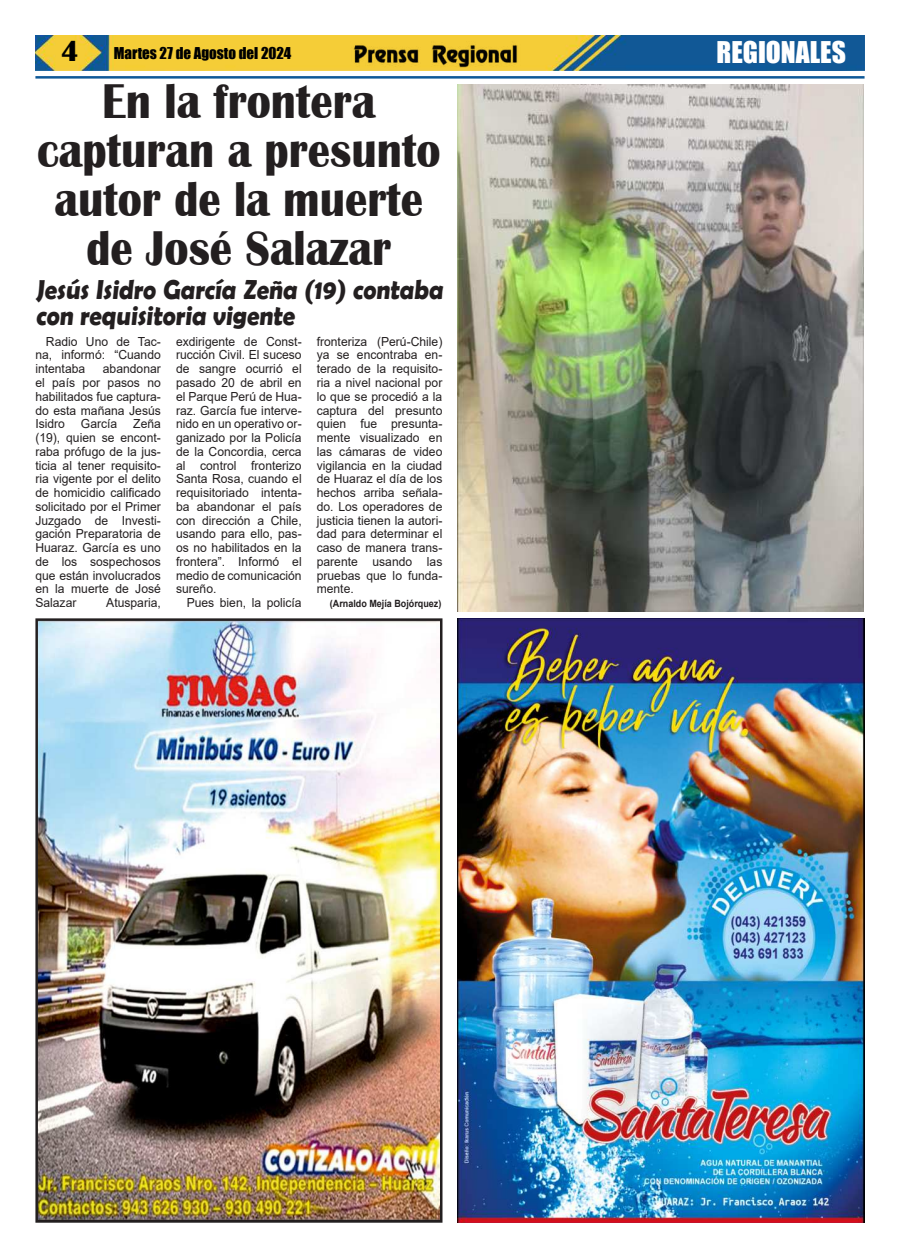
<style>
.page{position:relative;width:900px;height:1258px;background:#fff}
.page>*{position:absolute;margin:0;border:0;box-sizing:border-box;transform-origin:0 0}
.t1{font:700 50.25px/48.8px "Britannic";color:#231f20;text-align:center;scale:.89 1}
.t2{font:700 27.5px/26.2px "Berlin Sans FB Demi";color:#231f20;scale:.9 1}
.t3{font:27.5px "Impact";color:#fff}
.t4{font:15px "Impact";color:#000}
.t5{font:12.5px/13.8px "Arial";color:#231f20;text-align:justify}
.t6{font:700 10px "Arial";color:#231f20;scale:.9 1}
.s1{font-family:"Britannic";font-weight:700;font-size:30px}
</style>
<div class="page">
<img style="left:35px;top:35px;width:830px;height:36px">
<hr style="left:35px;top:76px;width:830px;height:3px;background:#0f5998">
<img style="left:351px;top:41px;width:169px;height:27px">
<img style="left:458px;top:84px;width:406px;height:527px">
<img style="left:458px;top:618px;width:407px;height:605px">
<img style="left:38px;top:621px;width:402px;height:599px">
<div style="left:35px;top:618px;width:408px;height:605px;border:2px solid #231f20"></div>
<p class="t4" style="left:61px;top:47px;width:232px"><span class="s1">4</span> Martes 27 de Agosto del 2024</p>
<h2 class="t3" style="left:717px;top:37px;width:131px">REGIONALES</h2>
<h1 class="t1" style="left:37px;top:77px;width:455px">En la frontera capturan a presunto autor de la muerte de José Salazar</h1>
<h2 class="t2" style="left:36px;top:278px;width:457px">Jesús Isidro García Zeña (19) contaba con requisitoria vigente</h2>
<p class="t5" style="left:35px;top:334px;width:127px;text-indent:11px">Radio Uno de Tac&shy;na, informó: “Cuando intentaba</p>
<p class="t5" style="left:35px;top:362px;width:127px;text-indent:68px">abandonar el país por pasos no habilitados fue captura&shy;do esta mañana Jesús Isidro</p>
<p class="t5" style="left:81px;top:417px;width:38px">García</p>
<p class="t5" style="left:35px;top:417px;width:127px;text-indent:98px">Zeña (19), quien se encont&shy;raba prófugo de la jus&shy;ticia al tener requisito&shy;ria vigente por el delito de homicidio cali昀椀cado solicitado por el Primer Juzgado de Investi&shy;gación Preparatoria de Huaraz. García es uno de los sospechosos que están involucrados en la muerte de José Salazar</p>
<p class="t5" style="left:106px;top:596px;width:56px">Atusparia,</p>
<p class="t5" style="left:176px;top:334px;width:127px">exdirigente de Const&shy;rucción Civil. El suceso de sangre ocurrió el pasado 20 de abril en el Parque Perú de Hua&shy;raz. García fue interve&shy;nido en un operativo or&shy;ganizado por la Policía de la Concordia, cerca al control fronterizo Santa Rosa, cuando el requisitoriado intenta&shy;ba abandonar el país con dirección a Chile, usando para ello, pas&shy;os no habilitados en la frontera”. Informó el medio de comunicación sureño.</p>
<p class="t5" style="left:187px;top:596px;width:117px">Pues bien, la policía</p>
<p class="t5" style="left:317px;top:334px;width:127px">fronteriza (Perú-Chile) ya se encontraba en&shy;terado de la requisito&shy;ria a nivel nacional por lo que se procedió a la captura del presunto quien fue presunta&shy;mente visualizado en las cámaras de video vigilancia en la ciudad de Huaraz el día de los hechos arriba señala&shy;do. Los operadores de justicia tienen la autori&shy;dad para determinar el caso de manera trans&shy;parente usando las pruebas que lo funda&shy;mente.</p>
<p class="t6" style="left:330px;top:600px;width:125px">(Arnaldo Mejía Bojórquez)</p>
</div>
